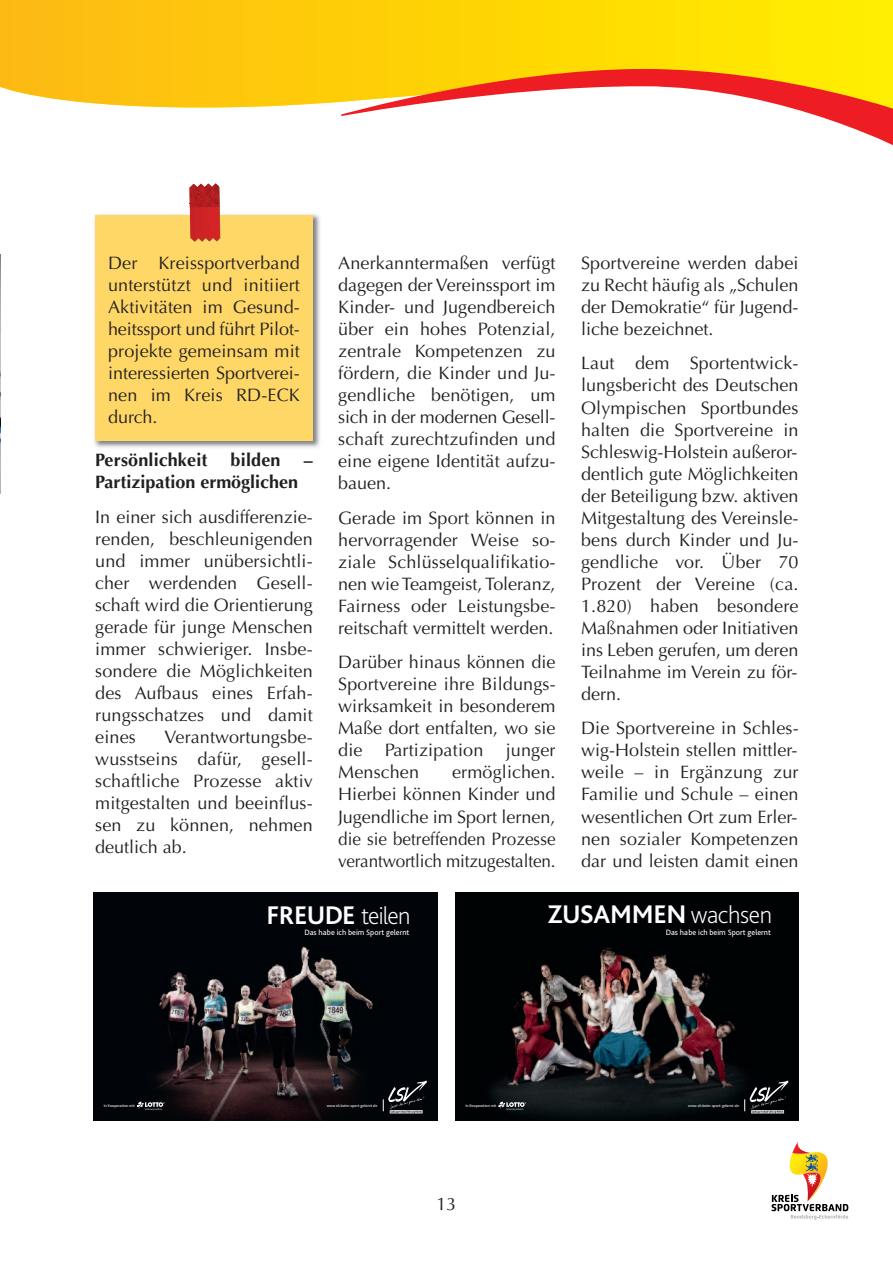
<style>
.page{position:relative;width:893px;height:1263px;background:#fff}
.page>*{position:absolute;margin:0;border:0;box-sizing:border-box;transform-origin:0 0}
.t1{font:700 26.7px "Bliss Pro";letter-spacing:-.02em;color:#fff}
.t2{font:18px/22px "Optima";color:#231f20;text-align:justify}
.t3{font:700 18px "Optima";color:#231f20}
.t4{font:8.1px "Bliss Pro";color:#fff}
.t5{font:4.05px "Bliss Pro";color:#fff}
.s1{font-weight:200;font-size:25.05px}
</style>
<div class="page">
<img style="left:94px;top:214px;width:226px;height:234px">
<div style="left:95px;top:215px;width:218px;height:226px;background:#fed767"></div>
<svg style="left:189px;top:183px;width:31px;height:59px;background:#c63632"></svg>
<svg style="left:772px;top:1142px;width:76px;height:77px"></svg>
<svg style="left:0;top:0;width:893px;height:108px;background:#fed20d"></svg>
<svg style="left:341px;top:69px;width:552px;height:76px"></svg>
<img style="left:0;top:254px;width:1px;height:239px">
<img style="left:94px;top:892px;width:343px;height:228px">
<svg style="left:137px;top:1102px;width:28px;height:8px"></svg>
<svg style="left:383px;top:1080px;width:44px;height:33px"></svg>
<img style="left:455px;top:892px;width:344px;height:228px">
<svg style="left:498px;top:1102px;width:28px;height:8px"></svg>
<svg style="left:744px;top:1080px;width:44px;height:33px"></svg>
<p class="t2" style="left:108px;top:253px;width:193px">Der Kreissportverband unterstützt und initiiert Aktivitäten im Gesund&shy;heitssport und führt Pilot&shy;projekte gemeinsam mit interessierten Sportverei&shy;nen im Kreis RD-ECK durch.</p>
<p class="t3" style="left:95px;top:453px;width:114px">Persönlichkeit</p>
<p class="t3" style="left:231px;top:453px;width:51px">bilden</p>
<p class="t3" style="left:304px;top:453px;width:10px">–</p>
<p class="t3" style="left:95px;top:475px;width:204px">Partizipation ermöglichen</p>
<p class="t2" style="left:95px;top:507px;width:219px">In einer sich ausdifferenzie&shy;renden, beschleunigenden und immer unübersichtli&shy;cher werdenden Gesell&shy;schaft wird die Orientierung gerade für junge Menschen immer schwieriger. Insbe&shy;sondere die Möglichkeiten des Aufbaus eines Erfah&shy;rungsschatzes und damit eines</p>
<p class="t2" style="left:95px;top:727px;width:219px;text-indent:69px">Verantwortungsbe&shy;wusstseins dafür, gesell&shy;schaftliche Prozesse aktiv mitgestalten und beeinflus&shy;sen zu können, nehmen deutlich ab.</p>
<p class="t2" style="left:338px;top:253px;width:219px">Anerkanntermaßen verfügt dagegen der Vereinssport im Kinder- und Jugendbereich über ein hohes Potenzial, zentrale Kompetenzen zu fördern, die Kinder und Ju&shy;gendliche benötigen, um sich in der modernen Gesell&shy;schaft zurechtzufinden und eine eigene Identität aufzu&shy;bauen.</p>
<p class="t2" style="left:338px;top:508px;width:219px">Gerade im Sport können in hervorragender Weise so&shy;ziale Schlüsselqualifikatio&shy;nen wie Teamgeist, Toleranz, Fairness oder Leistungsbe&shy;reitschaft vermittelt werden.</p>
<p class="t2" style="left:338px;top:653px;width:219px">Darüber hinaus können die Sportvereine ihre Bildungs&shy;wirksamkeit in besonderem Maße dort entfalten, wo sie die Partizipation junger Menschen</p>
<p class="t2" style="left:338px;top:763px;width:219px;text-indent:114px">ermöglichen.<br>Hierbei können Kinder und Jugendliche im Sport lernen, die sie betreffenden Prozesse verantwortlich mitzugestalten.</p>
<p class="t2" style="left:581px;top:253px;width:219px">Sportvereine werden dabei zu Recht häufig als „Schulen der Demokratie“ für Jugend&shy;liche bezeichnet.</p>
<p class="t2" style="left:581px;top:354px;width:219px">Laut dem Sportentwick&shy;lungsbericht des Deutschen Olympischen Sportbundes halten die Sportvereine in Schleswig-Holstein außeror&shy;dentlich gute Möglichkeiten der Beteiligung bzw. aktiven Mitgestaltung des Vereinsle&shy;bens durch Kinder und Ju&shy;gendliche vor. Über 70<br>Prozent der Vereine (ca.<br>1.820) haben besondere Maßnahmen oder Initiativen ins Leben gerufen, um deren Teilnahme im Verein zu för&shy;dern.</p>
<p class="t2" style="left:581px;top:719px;width:219px">Die Sportvereine in Schles&shy;wig-Holstein stellen mittler&shy;weile – in Ergänzung zur Familie und Schule – einen wesentlichen Ort zum Erler&shy;nen sozialer Kompetenzen dar und leisten damit einen</p>
<h1 class="t1" style="left:267px;top:902px;width:145px">FREUDE <span class="s1">teilen</span></h1>
<p class="t4" style="left:304px;top:929px;width:107px">Das habe ich beim Sport gelernt</p>
<h1 class="t1" style="left:547px;top:901px;width:226px">ZUSAMMEN <span class="s1">wachsen</span></h1>
<p class="t4" style="left:666px;top:929px;width:107px">Das habe ich beim Sport gelernt</p>
<p class="t5" style="left:104px;top:1104px;width:32px">In Kooperation mit</p>
<p class="t5" style="left:327px;top:1103px;width:52px">www.sh.beim-sport-gelernt.de</p>
<p class="t5" style="left:465px;top:1104px;width:32px">In Kooperation mit</p>
<p class="t5" style="left:688px;top:1103px;width:52px">www.sh.beim-sport-gelernt.de</p>
<p class="t2" style="left:436px;top:1194px;width:21px">13</p>
</div>
